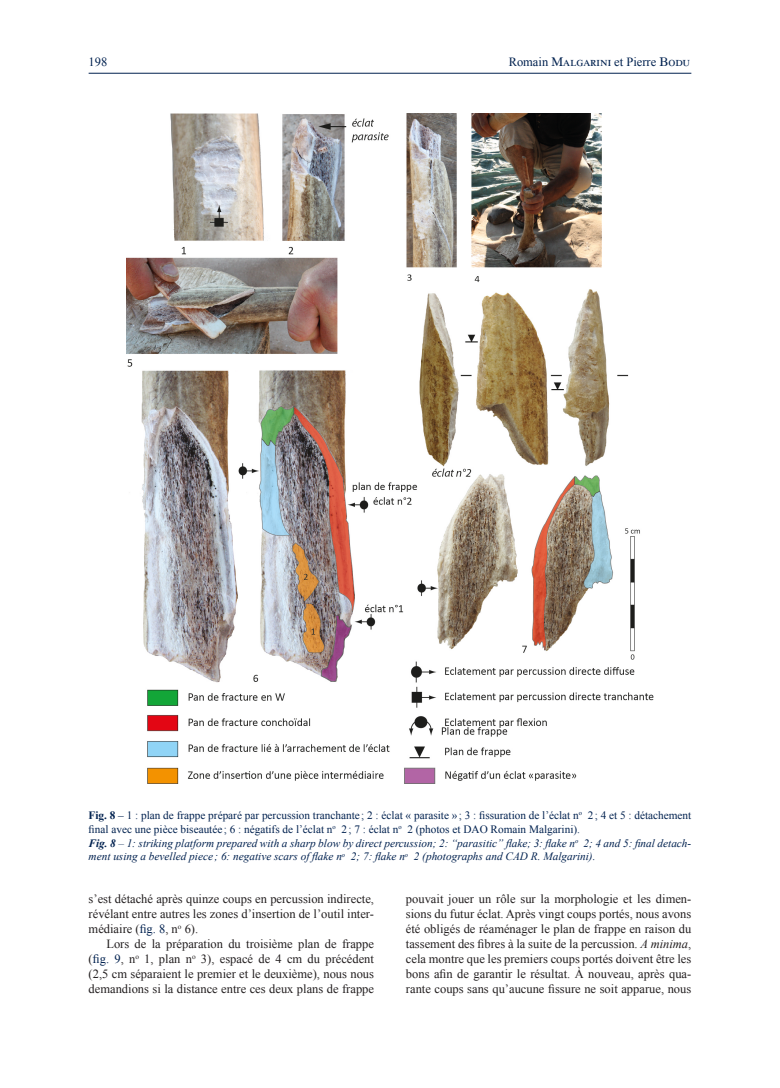
<style>
.page{position:relative;width:780px;height:1088px;background:#fff}
.page>*{position:absolute;margin:0;border:0;box-sizing:border-box;transform-origin:0 0}
.t1{font:12.5px/15px "Times New Roman";color:#231f20;text-align:justify}
.t2{font:12.5px "Times New Roman";color:#00214f}
.Figures{font:italic 11.25px/13.8px "Times New Roman";color:#00214f}
.Figures-2{font:11.25px/13.8px "Times New Roman";color:#00214f}
.s1{font-family:"Times Ten Roman SC"}
.s2{font-weight:700}
.s3{color:#00214f}
.s4{font-style:italic}
</style>
<div class="page">
<hr style="left:89px;top:73px;width:602px;height:1px;background:#00214f">
<img style="left:127px;top:113px;width:526px;height:670px">
<p class="t2" style="left:89px;top:53px;width:20px">198</p>
<p class="t2" style="left:508px;top:53px;width:183px">Romain <span class="s1">Malgarini</span> et Pierre <span class="s1">Bodu</span></p>
<p class="Figures-2" style="left:89px;top:808px;width:604px"><span class="s2">Fig. 8</span> – 1 : plan de frappe préparé par percussion tranchante ; 2 : éclat « parasite »; 3 : fissuration de l’éclat n<sup>o</sup> 2; 4 et 5 : détachement final avec une pièce biseautée ; 6 : négatifs de l’éclat n<sup>o</sup> 2; 7 : éclat n<sup>o</sup> 2 (photos et DAO Romain Malgarini).</p>
<p class="Figures" style="left:89px;top:835px;width:604px"><span class="s2">Fig. 8</span> – 1: striking platform prepared with a sharp blow by direct percussion; 2: “parasitic” flake; 3: flake n<sup>o</sup> 2; 4 and 5: final detach&shy;ment using a bevelled piece ; 6: negative scars of flake n<sup>o</sup> 2; 7: flake n<sup>o</sup> 2 (photographs and CAD R. Malgarini).</p>
<p class="t1" style="left:89px;top:891px;width:287px">s’est détaché après quinze coups en percussion indirecte, révélant entre autres les zones d’insertion de l’outil inter&shy;médiaire (<span class="s3">fig. 8</span>, n<sup>o</sup> 6).</p>
<p class="t1" style="left:89px;top:936px;width:287px;text-indent:18px">Lors de la préparation du troisième plan de frappe (<span class="s3">fig. 9</span>, n<sup>o</sup> 1, plan n<sup>o</sup> 3), espacé de 4 cm du précédent (2,5 cm séparaient le premier et le deuxième), nous nous demandions si la distance entre ces deux plans de frappe</p>
<p class="t1" style="left:406px;top:891px;width:287px">pouvait jouer un rôle sur la morphologie et les dimen&shy;sions du futur éclat. Après vingt coups portés, nous avons été obligés de réaménager le plan de frappe en raison du tassement des fibres à la suite de la percussion. <span class="s4">A minima</span>, cela montre que les premiers coups portés doivent être les bons afin de garantir le résultat. À nouveau, après qua&shy;rante coups sans qu’aucune fissure ne soit apparue, nous</p>
</div>
